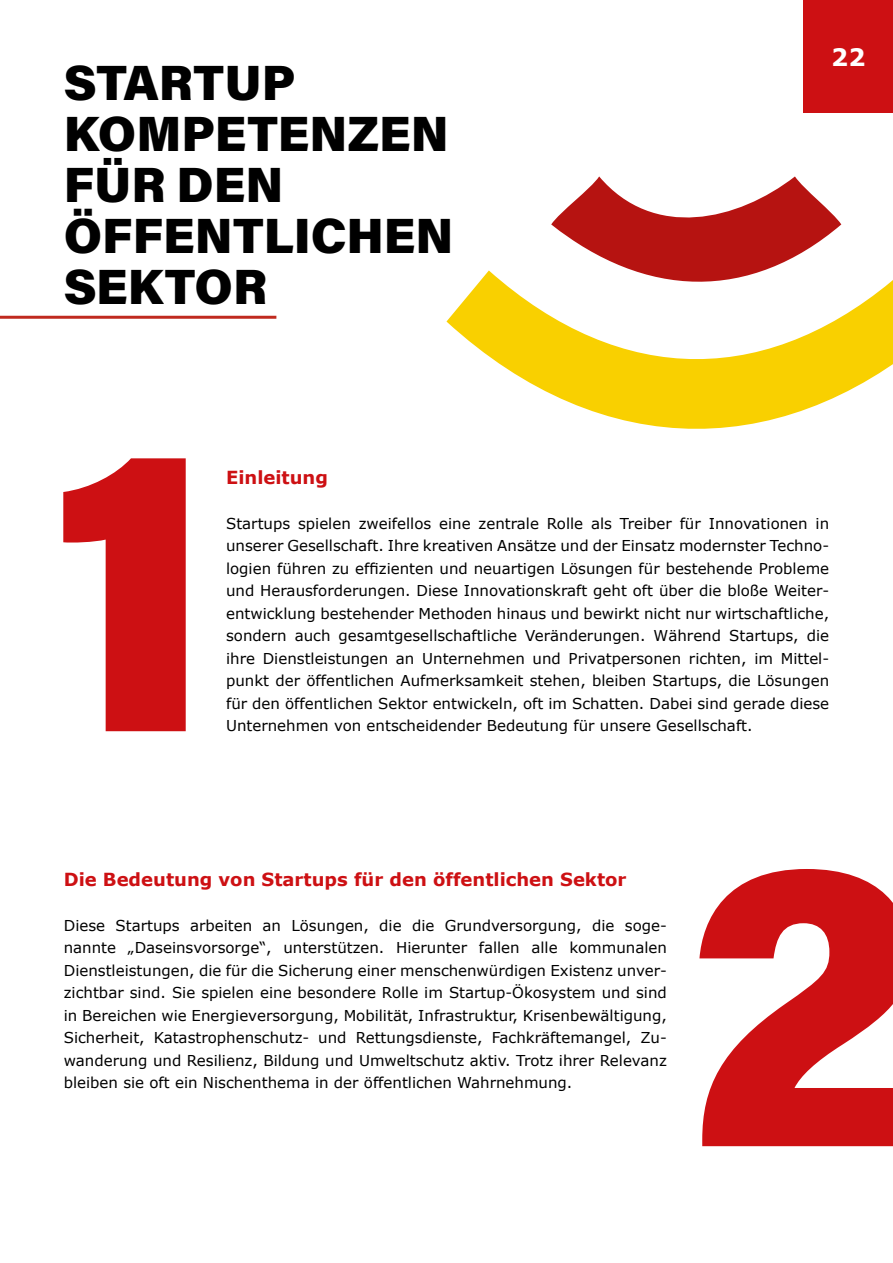
<style>
.page{position:relative;width:893px;height:1263px;background:#fff}
.page>*{position:absolute;margin:0;border:0;box-sizing:border-box;transform-origin:0 0}
.Header1{font:900 396px "Acumin Pro";color:#cd1013}
.Header1-2{font:900 49.5px "Acumin Pro";color:#000}
.t1{font:700 24px "Verdana";color:#fff}
.t2{font:700 18px "Verdana";color:#cd1013}
.t3{font:15px/22.5px "Verdana";color:#000;text-align:justify}
</style>
<div class="page">
<div style="left:804px;top:0;width:89px;height:113px;background:#cd1013"></div>
<hr style="left:0;top:316px;width:276px;height:3px;background:#c02a1f">
<svg style="left:446px;top:270px;width:447px;height:159px;fill:#f9d000"></svg>
<svg style="left:551px;top:176px;width:290px;height:127px"></svg>
<p class="Header1-2" style="left:64px;top:48px;width:233px">STARTUP</p>
<p class="Header1-2" style="left:64px;top:99px;width:387px">KOMPETENZEN</p>
<p class="Header1-2" style="left:64px;top:150px;width:221px">FÜR DEN</p>
<p class="Header1-2" style="left:64px;top:201px;width:391px">ÖFFENTLICHEN</p>
<p class="Header1-2" style="left:64px;top:252px;width:205px">SEKTOR</p>
<h3 class="t1" style="left:831px;top:41px;width:36px">22</h3>
<p class="Header1" style="left:51px;top:312px;width:167px">1</p>
<p class="t2" style="left:226px;top:465px;width:103px">Einleitung</p>
<p class="t3" style="left:226px;top:512px;width:605px">Startups spielen zweifellos eine zentrale Rolle als Treiber für Innovationen in unserer Gesellschaft. Ihre kreativen Ansätze und der Einsatz modernster Techno&shy;logien führen zu effizienten und neuartigen Lösungen für bestehende Probleme und Herausforderungen. Diese Innovationskraft geht oft über die bloße Weiter&shy;entwicklung bestehender Methoden hinaus und bewirkt nicht nur wirtschaftliche, sondern auch gesamtgesellschaftliche Veränderungen. Während Startups, die ihre Dienstleistungen an Unternehmen und Privatpersonen richten, im Mittel&shy;punkt der öffentlichen Aufmerksamkeit stehen, bleiben Startups, die Lösungen für den öffentlichen Sektor entwickeln, oft im Schatten. Dabei sind gerade diese Unternehmen von entscheidender Bedeutung für unsere Gesellschaft.</p>
<p class="t2" style="left:64px;top:867px;width:564px">Die Bedeutung von Startups für den öffentlichen Sektor</p>
<p class="t3" style="left:64px;top:914px;width:605px">Diese Startups arbeiten an Lösungen, die die Grundversorgung, die soge&shy;nannte „Daseinsvorsorge“, unterstützen. Hierunter fallen alle kommunalen Dienstleistungen, die für die Sicherung einer menschenwürdigen Existenz unver&shy;zichtbar sind. Sie spielen eine besondere Rolle im Startup-Ökosystem und sind in Bereichen wie Energieversorgung, Mobilität, Infrastruktur, Krisenbewältigung, Sicherheit, Katastrophenschutz- und Rettungsdienste, Fachkräftemangel, Zu&shy;wanderung und Resilienz, Bildung und Umweltschutz aktiv. Trotz ihrer Relevanz bleiben sie oft ein Nischenthema in der öffentlichen Wahrnehmung.</p>
<p class="Header1" style="left:686px;top:727px;width:242px">2</p>
</div>
